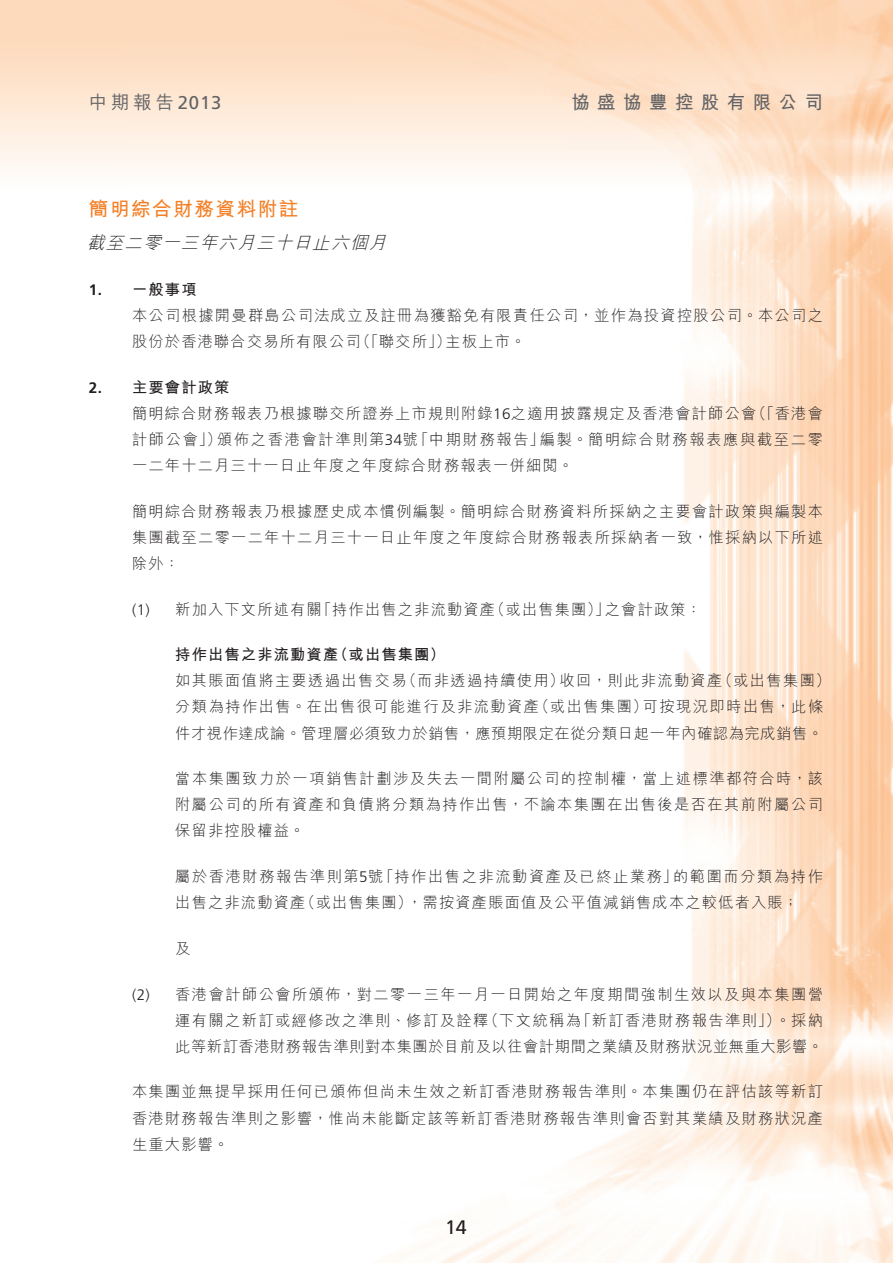
<style>
.page{position:relative;width:893px;height:1263px;background:#fff}
.page>*{position:absolute;margin:0;border:0;box-sizing:border-box;transform-origin:0 0}
.t1{font:19.65px "M Hei HK Bold B5 pc H";letter-spacing:.08em;color:#f48026}
.t2{font:19.65px "Frutiger LT Std";color:#231f20}
.t3{font:18.45px "M Hei HK Bold B5 pc H";letter-spacing:.4em;color:#636366}
.t4{font:18.45px "M Hei HK Medium B5 pc H";color:#636366}
.t5{font:italic 17.4px "M Hei HK Light B5 pc H";color:#231f20}
.t6{font:15.15px/26.1px "M Hei HK Light B5 pc H";letter-spacing:.085em;color:#231f20;text-align:justify}
.t7{font:15.15px/26.1px "M Hei HK Light B5 pc H";letter-spacing:.105em;color:#231f20}
.t8{font:15.15px "M Hei HK Bold B5 pc H";letter-spacing:.08em;color:#231f20}
.s1{font-family:"Frutiger LT Std"}
.s2{font-family:"Frutiger LT Std";font-weight:700}
.s3{font-family:"Frutiger LT Std";font-weight:300}
</style>
<div class="page">
<img style="left:394px;top:249px;width:498px;height:1014px">
<svg style="left:0;top:0;width:126px;height:171px"></svg>
<img style="left:126px;top:0;width:766px;height:249px">
<p class="t4" style="left:89px;top:95px;width:134px">中期報告<span class="s1">2013</span></p>
<p class="t3" style="left:571px;top:95px;width:253px">協盛協豐控股有限公司</p>
<p class="t1" style="left:89px;top:202px;width:211px">簡明綜合財務資料附註</p>
<p class="t5" style="left:87px;top:236px;width:305px">截至二零一三年六月三十日止六個月</p>
<p class="t8" style="left:89px;top:284px;width:109px"><span class="s2">1.</span> 一般事項</p>
<p class="t6" style="left:132px;top:304px;width:692px">本公司根據開曼群島公司法成立及註冊為獲豁免有限責任公司，並作為投資控股公司。本公司之股份於香港聯合交易所有限公司（「聯交所」）主板上市。</p>
<p class="t8" style="left:89px;top:381px;width:142px"><span class="s2">2.</span> 主要會計政策</p>
<p class="t6" style="left:132px;top:402px;width:692px">簡明綜合財務報表乃根據聯交所證券上市規則附錄<span class="s3">16</span>之適用披露規定及香港會計師公會（「香港會計師公會」）頒佈之香港會計準則第<span class="s3">34</span>號「中期財務報告」編製。簡明綜合財務報表應與截至二零一二年十二月三十一日止年度之年度綜合財務報表一併細閱。</p>
<p class="t6" style="left:132px;top:500px;width:692px">簡明綜合財務報表乃根據歷史成本慣例編製。簡明綜合財務資料所採納之主要會計政策與編製本集團截至二零一二年十二月三十一日止年度之年度綜合財務報表所採納者一致，惟採納以下所述除外：</p>
<p class="t6" style="left:132px;top:598px;width:571px"><span class="s3">(1)</span> 新加入下文所述有關「持作出售之非流動資產（或出售集團）」之會計政策：</p>
<p class="t8" style="left:175px;top:649px;width:271px">持作出售之非流動資產（或出售集團）</p>
<p class="t6" style="left:175px;top:670px;width:656px;text-align:left">如其賬面值將主要透過出售交易（而非透過持續使用）收回，則此非流動資產（或出售集團）分類為持作出售。在出售很可能進行及非流動資產（或出售集團）可按現況即時出售，此條件才視作達成論。管理層必須致力於銷售，應預期限定在從分類日起一年內確認為完成銷售。</p>
<p class="t6" style="left:175px;top:768px;width:649px">當本集團致力於一項銷售計劃涉及失去一間附屬公司的控制權，當上述標準都符合時，該附屬公司的所有資產和負債將分類為持作出售，不論本集團在出售後是否在其前附屬公司保留非控股權益。</p>
<p class="t7" style="left:175px;top:865px;width:649px">屬於香港財務報告準則第<span class="s3">5</span>號「持作出售之非流動資產及已終止業務」的範圍而分類為持作出售之非流動資產（或出售集團），需按資產賬面值及公平值減銷售成本之較低者入賬；</p>
<p class="t6" style="left:175px;top:937px;width:17px">及</p>
<p class="t6" style="left:175px;top:983px;width:649px;text-indent:-43px"><span class="s3">(2)</span> 香港會計師公會所頒佈，對二零一三年一月一日開始之年度期間強制生效以及與本集團營運有關之新訂或經修改之準則、修訂及詮釋（下文統稱為「新訂香港財務報告準則」）。採納此等新訂香港財務報告準則對本集團於目前及以往會計期間之業績及財務狀況並無重大影響。</p>
<p class="t6" style="left:132px;top:1081px;width:692px">本集團並無提早採用任何已頒佈但尚未生效之新訂香港財務報告準則。本集團仍在評估該等新訂香港財務報告準則之影響，惟尚未能斷定該等新訂香港財務報告準則會否對其業績及財務狀況產生重大影響。</p>
<p class="t2" style="left:445px;top:1217px;width:23px">14</p>
</div>
